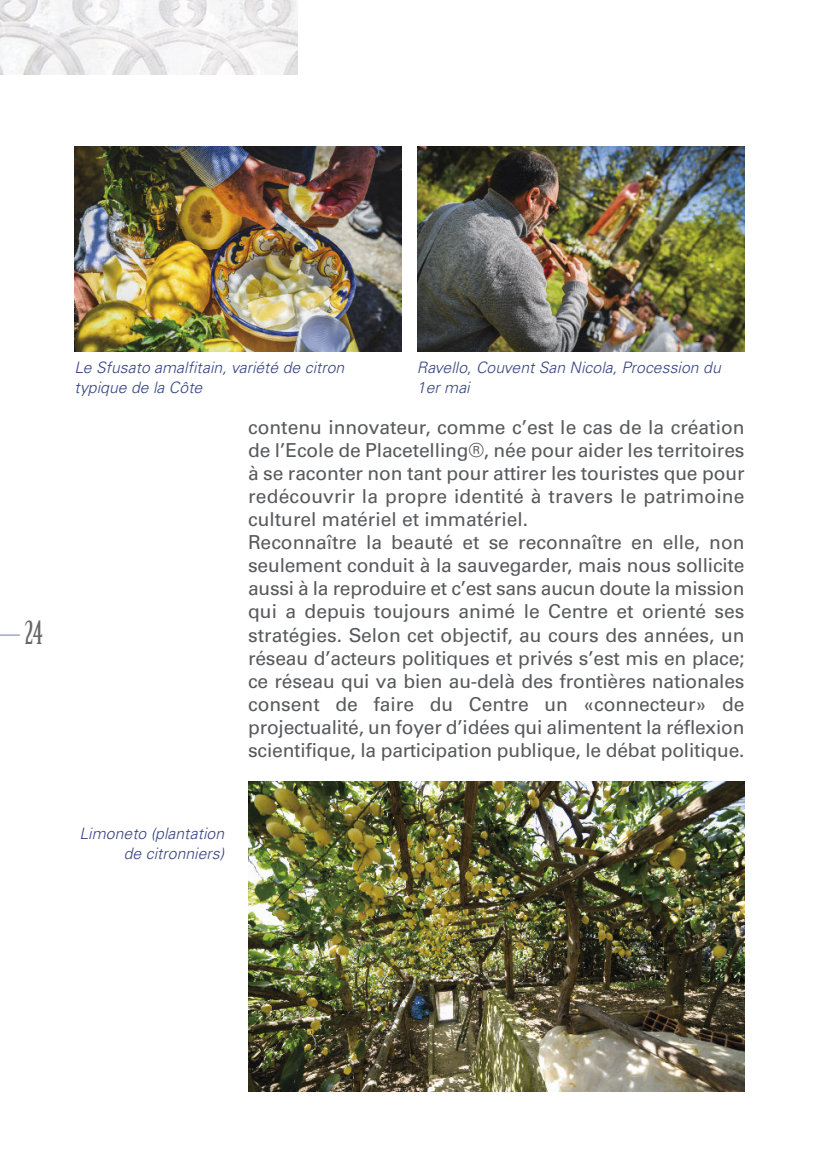
<style>
.page{position:relative;width:819px;height:1166px;background:#fff}
.page>*{position:absolute;margin:0;border:0;box-sizing:border-box;transform-origin:0 0}
.t1{font:31.5px "Birch Std";color:#686768}
.t2{font:19.25px/23.1px "Univers";letter-spacing:-.005em;color:#58595c}
.t3{font:italic 300 15.75px/19.2px "Univers";letter-spacing:.005em;color:#364481}
</style>
<div class="page">
<hr style="left:0;top:634px;width:20px;height:2px;background:#aeb4cd">
<img style="left:0;top:0;width:298px;height:74px">
<img style="left:74px;top:146px;width:328px;height:205px">
<img style="left:417px;top:146px;width:327px;height:205px">
<img style="left:248px;top:781px;width:496px;height:310px">
<h1 class="t1" style="left:25px;top:620px;width:19px">24</h1>
<p class="t3" style="left:74px;top:360px;width:271px">Le Sfusato amalfitain, variété de citron typique de la Côte</p>
<p class="t3" style="left:417px;top:360px;width:305px">Ravello, Couvent San Nicola, Procession du<br>1er mai</p>
<p class="t2" style="left:248px;top:417px;width:498px">contenu innovateur, comme c’est le cas de la création de l’Ecole de Placetelling®, née pour aider les territoires à se raconter non tant pour attirer les touristes que pour redécouvrir la propre identité à travers le patrimoine culturel matériel et immatériel.<br>Reconnaître la beauté et se reconnaître en elle, non seulement conduit à la sauvegarder, mais nous sollicite aussi à la reproduire et c’est sans aucun doute la mission qui a depuis toujours animé le Centre et orienté ses stratégies. Selon cet objectif, au cours des années, un réseau d’acteurs politiques et privés s’est mis en place; ce réseau qui va bien au-delà des frontières nationales consent de faire du Centre un «connecteur» de projectualité, un foyer d’idées qui alimentent la réflexion scientifique, la participation publique, le débat politique.</p>
<p class="t3" style="left:79px;top:825px;width:146px;text-align:right">Limoneto (plantation de citronniers)</p>
</div>
